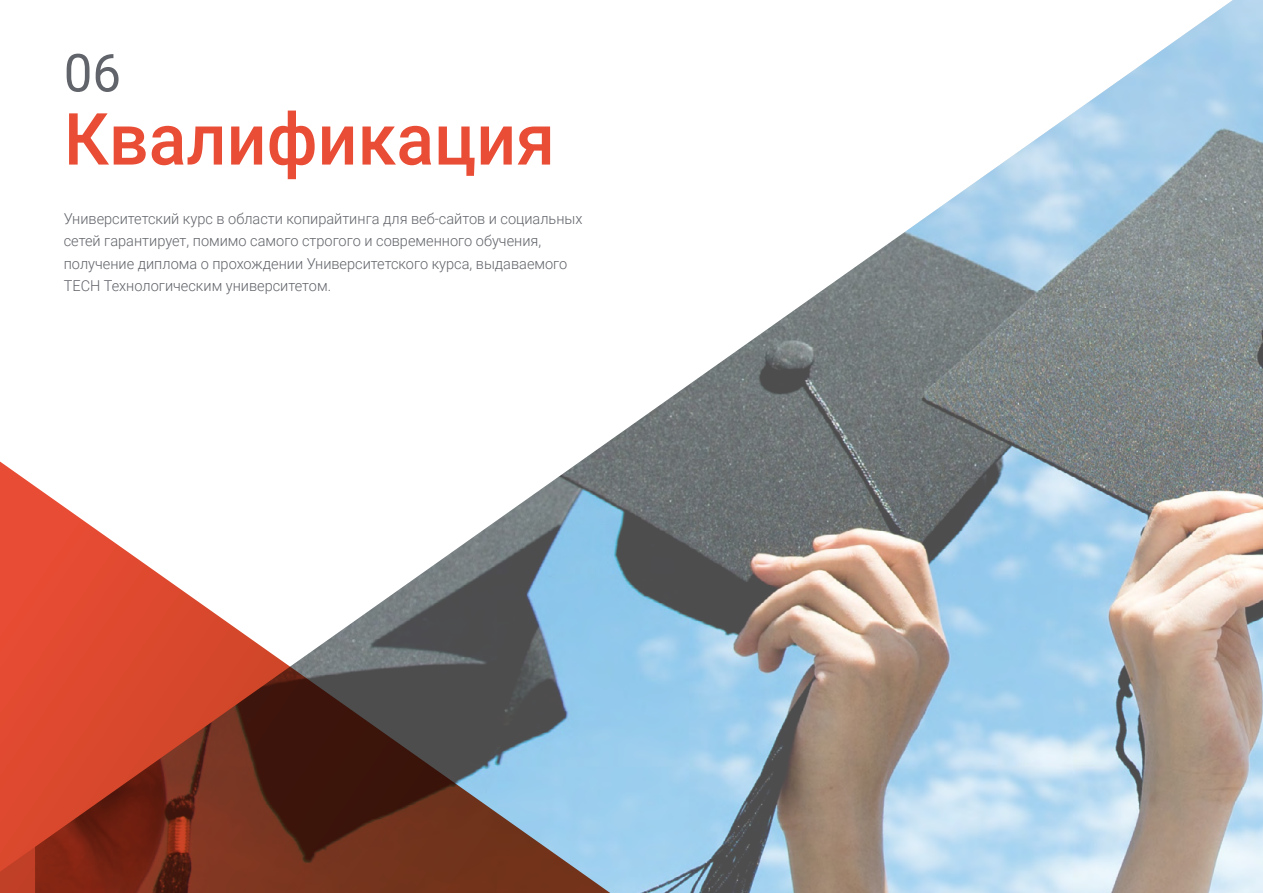
<style>
.page{position:relative;width:1263px;height:893px;background:#fff}
.page>*{position:absolute;margin:0;border:0;box-sizing:border-box;transform-origin:0 0}
.t1{font:500 72px "Roboto";color:#e94d35}
.t2{font:52.5px "Roboto";color:#61646a}
.t3{font:300 15px/22.5px "Roboto";color:#61646a}
</style>
<div class="page">
<img style="left:602px;top:0;width:661px;height:893px">
<svg style="left:0;top:446px;width:640px;height:447px"></svg>
<h2 class="t2" style="left:64px;top:36px;width:59px">06</h2>
<h1 class="t1" style="left:64px;top:89px;width:493px">Квалификация</h1>
<p class="t3" style="left:64px;top:207px;width:520px">Университетский курс в области копирайтинга для веб-сайтов и социальных сетей гарантирует, помимо самого строгого и современного обучения, получение диплома о прохождении Университетского курса, выдаваемого TECH Технологическим университетом.</p>
</div>
